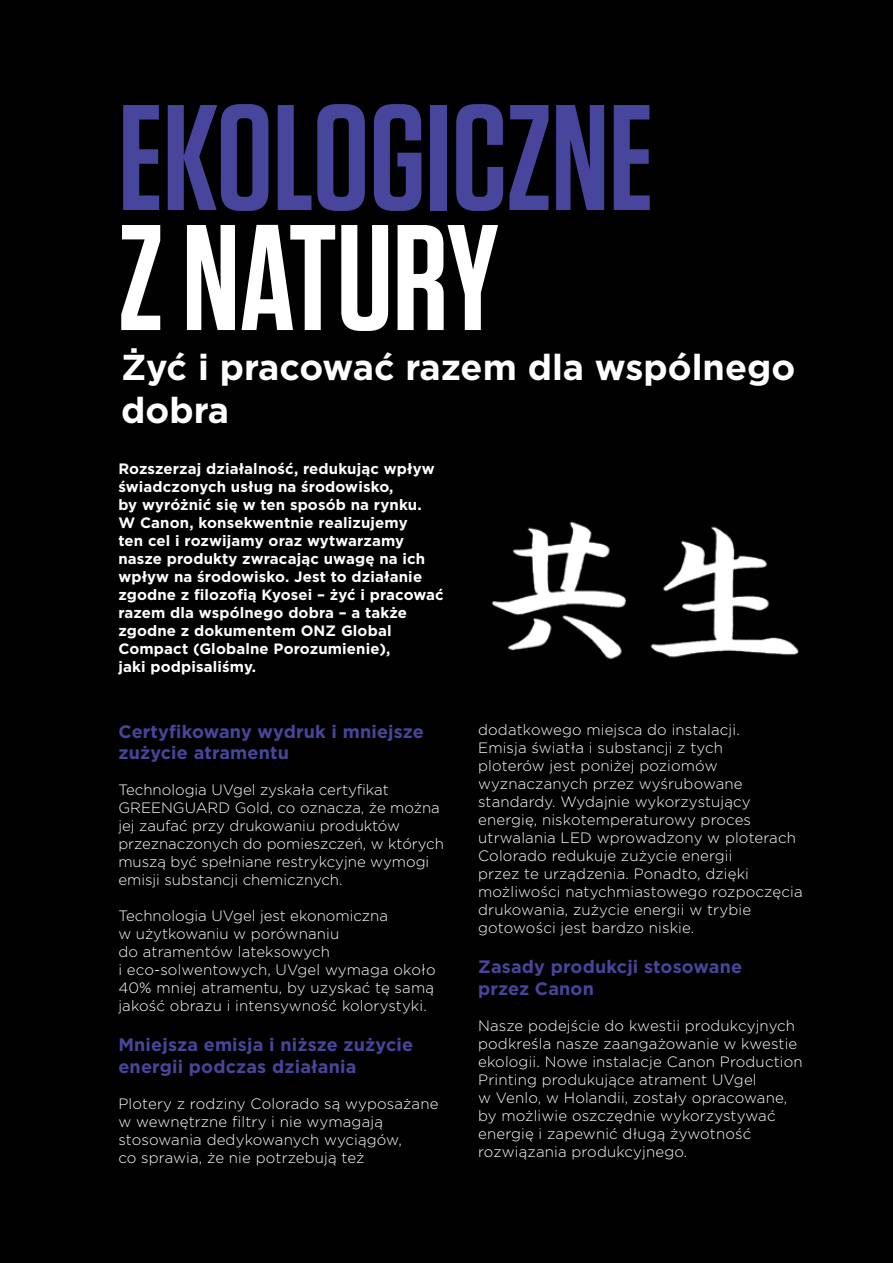
<style>
.page{position:relative;width:893px;height:1263px;background:#010101}
.page>*{position:absolute;margin:0;border:0;box-sizing:border-box;transform-origin:0 0}
.t1{font:600 150px "Tungsten";color:#48469c}
.t2{font:600 150px "Tungsten";color:#fff}
.t3{font:700 36px/43.2px "Gotham";color:#fff}
.t4{font:700 18px/21.6px "Gotham";letter-spacing:.01em;color:#48469c}
.t5{font:300 15px/18px "Gotham";letter-spacing:.01em;color:#fff}
.t6{font:700 15px/18px "Gotham";letter-spacing:.01em;color:#fff}
</style>
<div class="page">
<h1 class="t1" style="left:118px;top:79px;width:537px">EKOLOGICZNE</h1>
<h1 class="t2" style="left:118px;top:199px;width:382px">Z NATURY</h1>
<h2 class="t3" style="left:121px;top:345px;width:676px">Żyć i pracować razem dla wspólnego dobra</h2>
<p class="t6" style="left:118px;top:460px;width:327px">Rozszerzaj działalność, redukując wpływ świadczonych usług na środowisko,<br>by wyróżnić się w ten sposób na rynku.<br>W Canon, konsekwentnie realizujemy<br>ten cel i rozwijamy oraz wytwarzamy nasze produkty zwracając uwagę na ich wpływ na środowisko. Jest to działanie zgodne z filozofią Kyosei – żyć i pracować razem dla wspólnego dobra – a także zgodne z dokumentem ONZ Global Compact (Globalne Porozumienie),<br>jaki podpisaliśmy.</p>
<p class="t4" style="left:118px;top:720px;width:307px">Certyfikowany wydruk i mniejsze zużycie atramentu</p>
<p class="t5" style="left:118px;top:781px;width:327px">Technologia UVgel zyskała certyfikat GREENGUARD Gold, co oznacza, że można jej zaufać przy drukowaniu produktów przeznaczonych do pomieszczeń, w których muszą być spełniane restrykcyjne wymogi emisji substancji chemicznych.</p>
<p class="t5" style="left:118px;top:907px;width:319px">Technologia UVgel jest ekonomiczna<br>w użytkowaniu w porównaniu<br>do atramentów lateksowych<br>i eco-solwentowych, UVgel wymaga około 40% mniej atramentu, by uzyskać tę samą jakość obrazu i intensywność kolorystyki.</p>
<p class="t4" style="left:118px;top:1034px;width:296px">Mniejsza emisja i niższe zużycie energii podczas działania</p>
<p class="t5" style="left:118px;top:1094px;width:322px">Plotery z rodziny Colorado są wyposażane w wewnętrzne filtry i nie wymagają stosowania dedykowanych wyciągów,<br>co sprawia, że nie potrzebują też</p>
<p class="t5" style="left:478px;top:721px;width:326px">dodatkowego miejsca do instalacji.<br>Emisja światła i substancji z tych<br>ploterów jest poniżej poziomów wyznaczanych przez wyśrubowane standardy. Wydajnie wykorzystujący energię, niskotemperaturowy proces utrwalania LED wprowadzony w ploterach Colorado redukuje zużycie energii<br>przez te urządzenia. Ponadto, dzięki możliwości natychmiastowego rozpoczęcia drukowania, zużycie energii w trybie gotowości jest bardzo niskie.</p>
<p class="t4" style="left:478px;top:956px;width:266px">Zasady produkcji stosowane przez Canon</p>
<p class="t5" style="left:478px;top:1016px;width:326px">Nasze podejście do kwestii produkcyjnych podkreśla nasze zaangażowanie w kwestie ekologii. Nowe instalacje Canon Production Printing produkujące atrament UVgel<br>w Venlo, w Holandii, zostały opracowane, by możliwie oszczędnie wykorzystywać energię i zapewnić długą żywotność rozwiązania produkcyjnego.</p>
</div>
